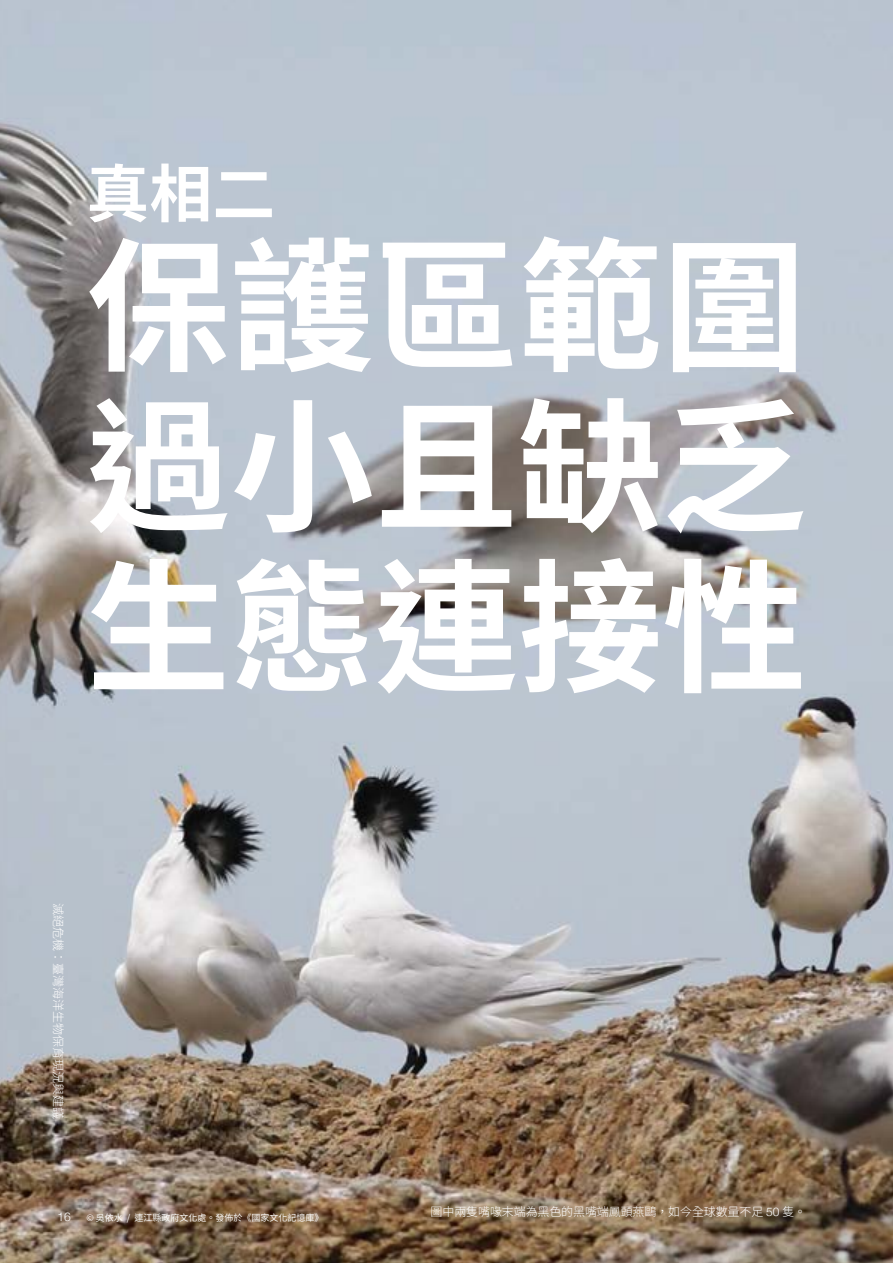
<style>
.page{position:relative;width:893px;height:1263px;background:#fff}
.page>*{position:absolute;margin:0;border:0;box-sizing:border-box;transform-origin:0 0}
.t1{font:700 144px/160.5px "Source Han Sans TC";color:#fff;text-align:justify}
.t2{font:700 63px "Source Han Sans TC";color:#fff}
.t3{font:300 12px "Source Han Sans TC";color:#fff}
.t4{font:300 12px "Helvetica Neue";color:#fff}
.t5{font:300 11.85px "Source Han Sans TC";letter-spacing:-.01em;color:#fff}
.t6{font:9px "Source Han Sans TC";color:#fff}
.s1{font-family:"Helvetica Neue"}
</style>
<div class="page">
<img style="left:0;top:0;width:893px;height:1263px">
<h2 class="t2" style="left:86px;top:158px;width:190px">真相二</h2>
<h1 class="t1" style="left:86px;top:230px;width:721px">保護區範圍過小且缺乏生態連接性</h1>
<p class="t3" style="left:65px;top:903px;width:217px;rotate:90deg">滅絕危機：臺灣海洋生物保育現況與建議</p>
<p class="t4" style="left:58px;top:1207px;width:15px">16</p>
<p class="t5" style="left:431px;top:1205px;width:377px">圖中兩隻嘴喙末端為黑色的黑嘴端鳳頭燕鷗，如今全球數量不足 <span class="s1">50</span> 隻。</p>
<p class="t6" style="left:86px;top:1213px;width:239px">© 吳依水 / 連江縣政府文化處。發佈於《國家文化記憶庫》</p>
</div>
